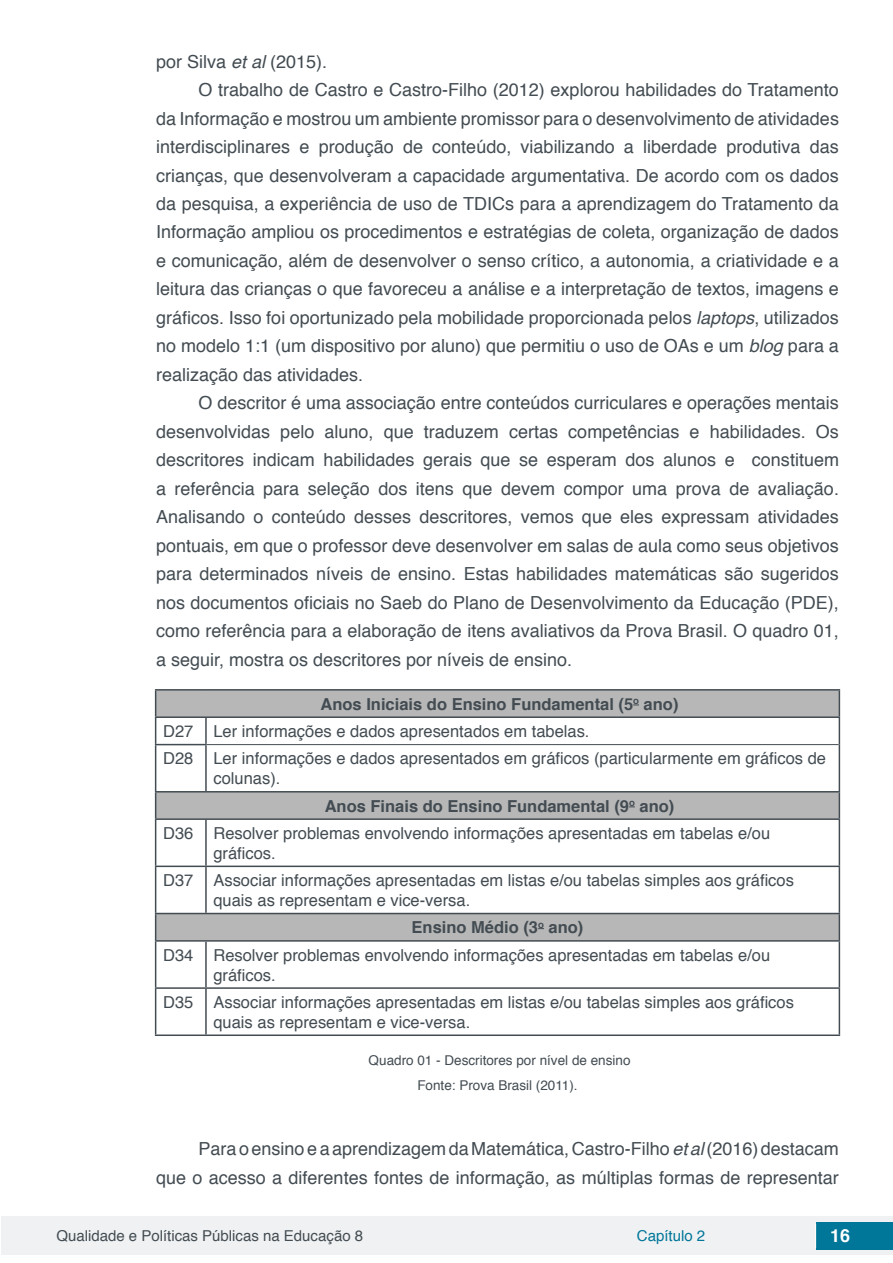
<style>
.page{position:relative;width:893px;height:1263px;background:#fff}
.page>*{position:absolute;margin:0;border:0;box-sizing:border-box;transform-origin:0 0}
.t1{font:18px/28.5px "Helvetica";color:#434c52;text-align:right}
.t2{font:700 18px "Helvetica";color:#fff}
.t3{font:16.5px/27.3px "Helvetica";color:#434c52}
.t4{font:700 16.5px "Helvetica";color:#434c52}
.t5{font:15px "Helvetica";color:#434c52}
.t6{font:15px "Helvetica";color:#007699}
.t7{font:13.5px/24.8px "Helvetica";color:#434c52;text-align:center}
.s1{font-style:italic}
.s2{font-weight:700}
</style>
<div class="page">
<div style="left:1px;top:1216px;width:891px;height:38px;background:#f0f1f2"></div>
<div style="left:816px;top:1222px;width:77px;height:27px;background:#007699"></div>
<svg style="left:815px;top:1224px;width:1px;height:24px"></svg>
<svg style="left:156px;top:691px;width:683px;height:249px"></svg>
<hr style="left:155px;top:689px;width:51px;height:2px;background:#434c52">
<hr style="left:206px;top:689px;width:634px;height:2px;background:#434c52">
<hr style="left:155px;top:716px;width:51px;height:2px;background:#434c52">
<svg style="left:155px;top:691px;width:1px;height:53px"></svg>
<hr style="left:206px;top:716px;width:634px;height:2px;background:#434c52">
<hr style="left:205px;top:718px;width:2px;height:26px;background:#434c52">
<svg style="left:839px;top:691px;width:1px;height:54px"></svg>
<hr style="left:155px;top:744px;width:52px;height:1px;background:#434c52">
<hr style="left:155px;top:745px;width:1px;height:46px;background:#434c52">
<hr style="left:205px;top:745px;width:2px;height:46px;background:#434c52">
<hr style="left:839px;top:745px;width:1px;height:46px;background:#434c52">
<hr style="left:155px;top:791px;width:51px;height:1px;background:#434c52">
<svg style="left:155px;top:792px;width:1px;height:26px"></svg>
<hr style="left:206px;top:791px;width:634px;height:1px;background:#434c52">
<svg style="left:839px;top:792px;width:1px;height:26px"></svg>
<hr style="left:155px;top:818px;width:51px;height:2px;background:#434c52">
<hr style="left:155px;top:820px;width:1px;height:45px;background:#434c52">
<hr style="left:206px;top:818px;width:634px;height:2px;background:#434c52">
<hr style="left:205px;top:820px;width:2px;height:45px;background:#434c52">
<hr style="left:839px;top:820px;width:1px;height:45px;background:#434c52">
<hr style="left:155px;top:865px;width:51px;height:2px;background:#434c52">
<hr style="left:155px;top:867px;width:1px;height:46px;background:#434c52">
<hr style="left:206px;top:865px;width:634px;height:2px;background:#434c52">
<hr style="left:205px;top:867px;width:2px;height:46px;background:#434c52">
<hr style="left:839px;top:867px;width:1px;height:46px;background:#434c52">
<hr style="left:155px;top:913px;width:51px;height:1px;background:#434c52">
<svg style="left:155px;top:914px;width:1px;height:26px"></svg>
<hr style="left:206px;top:913px;width:634px;height:1px;background:#434c52">
<svg style="left:839px;top:914px;width:1px;height:26px"></svg>
<hr style="left:155px;top:940px;width:51px;height:2px;background:#434c52">
<hr style="left:155px;top:942px;width:1px;height:45px;background:#434c52">
<hr style="left:206px;top:940px;width:634px;height:2px;background:#434c52">
<hr style="left:205px;top:942px;width:2px;height:45px;background:#434c52">
<hr style="left:839px;top:942px;width:1px;height:45px;background:#434c52">
<hr style="left:155px;top:987px;width:51px;height:2px;background:#434c52">
<hr style="left:155px;top:989px;width:1px;height:45px;background:#434c52">
<hr style="left:206px;top:987px;width:634px;height:2px;background:#434c52">
<hr style="left:205px;top:989px;width:2px;height:45px;background:#434c52">
<hr style="left:839px;top:989px;width:1px;height:45px;background:#434c52">
<hr style="left:155px;top:1034px;width:51px;height:2px;background:#434c52">
<hr style="left:206px;top:1034px;width:634px;height:2px;background:#434c52">
<hr style="left:207px;top:744px;width:632px;height:1px;background:#434c52">
<p class="t1" style="left:156px;top:47px;width:173px">por Silva <span class="s1">et al</span> (2015).</p>
<p class="t1" style="left:199px;top:76px;width:642px">O trabalho de Castro e Castro-Filho (2012) explorou habilidades do Tratamento</p>
<p class="t1" style="left:156px;top:104px;width:684px">da Informação e mostrou um ambiente promissor para o desenvolvimento de atividades</p>
<p class="t1" style="left:156px;top:133px;width:684px">interdisciplinares e produção de conteúdo, viabilizando a liberdade produtiva das</p>
<p class="t1" style="left:156px;top:161px;width:684px">crianças, que desenvolveram a capacidade argumentativa. De acordo com os dados</p>
<p class="t1" style="left:156px;top:190px;width:684px">da pesquisa, a experiência de uso de TDICs para a aprendizagem do Tratamento da</p>
<p class="t1" style="left:156px;top:218px;width:684px">Informação ampliou os procedimentos e estratégias de coleta, organização de dados</p>
<p class="t1" style="left:156px;top:247px;width:684px">e comunicação, além de desenvolver o senso crítico, a autonomia, a criatividade e a</p>
<p class="t1" style="left:156px;top:275px;width:684px">leitura das crianças o que favoreceu a análise e a interpretação de textos, imagens e</p>
<p class="t1" style="left:156px;top:304px;width:684px">gráficos. Isso foi oportunizado pela mobilidade proporcionada pelos <span class="s1">laptops</span>, utilizados</p>
<p class="t1" style="left:156px;top:332px;width:684px">no modelo 1:1 (um dispositivo por aluno) que permitiu o uso de OAs e um <span class="s1">blog</span> para a</p>
<p class="t1" style="left:156px;top:361px;width:209px">realização das atividades.</p>
<p class="t1" style="left:199px;top:389px;width:642px">O descritor é uma associação entre conteúdos curriculares e operações mentais</p>
<p class="t1" style="left:156px;top:418px;width:684px">desenvolvidas pelo aluno, que traduzem certas competências e habilidades. Os</p>
<p class="t1" style="left:156px;top:446px;width:684px">descritores indicam habilidades gerais que se esperam dos alunos e constituem</p>
<p class="t1" style="left:156px;top:475px;width:684px">a referência para seleção dos itens que devem compor uma prova de avaliação.</p>
<p class="t1" style="left:156px;top:503px;width:684px">Analisando o conteúdo desses descritores, vemos que eles expressam atividades</p>
<p class="t1" style="left:156px;top:532px;width:684px">pontuais, em que o professor deve desenvolver em salas de aula como seus objetivos</p>
<p class="t1" style="left:156px;top:560px;width:684px">para determinados níveis de ensino. Estas habilidades matemáticas são sugeridos</p>
<p class="t1" style="left:156px;top:589px;width:684px">nos documentos oficiais no Saeb do Plano de Desenvolvimento da Educação (PDE),</p>
<p class="t1" style="left:156px;top:617px;width:684px">como referência para a elaboração de itens avaliativos da Prova Brasil. O quadro 01,</p>
<p class="t1" style="left:156px;top:646px;width:418px">a seguir, mostra os descritores por níveis de ensino.</p>
<p class="t3" style="left:163px;top:691px;width:664px;text-indent:157px"><span class="s2">Anos Iniciais do Ensino Fundamental (5</span><sup>o</sup> <span class="s2">ano)<br></span>D27 Ler informações e dados apresentados em tabelas.<br>D28 Ler informações e dados apresentados em gráficos (particularmente em gráficos de</p>
<p class="t3" style="left:213px;top:765px;width:68px">colunas).</p>
<p class="t3" style="left:163px;top:793px;width:608px;text-indent:162px"><span class="s2">Anos Finais do Ensino Fundamental (9</span><sup>o</sup> <span class="s2">ano)<br></span>D36 Resolver problemas envolvendo informações apresentadas em tabelas e/ou</p>
<p class="t3" style="left:163px;top:840px;width:632px;text-indent:50px">gráficos.<br>D37 Associar informações apresentadas em listas e/ou tabelas simples aos gráficos</p>
<p class="t3" style="left:213px;top:887px;width:258px">quais as representam e vice-versa.</p>
<p class="t4" style="left:412px;top:914px;width:173px">Ensino Médio (3<sup>o</sup> ano)</p>
<p class="t3" style="left:163px;top:942px;width:608px">D34 Resolver problemas envolvendo informações apresentadas em tabelas e/ou</p>
<p class="t3" style="left:163px;top:962px;width:632px;text-indent:50px">gráficos.<br>D35 Associar informações apresentadas em listas e/ou tabelas simples aos gráficos</p>
<p class="t3" style="left:213px;top:1009px;width:258px">quais as representam e vice-versa.</p>
<p class="t7" style="left:369px;top:1048px;width:263px">Quadro 01 - Descritores por nível de ensino<br>Fonte: Prova Brasil (2011).</p>
<p class="t1" style="left:156px;top:1135px;width:684px">Para o ensino e a aprendizagem da Matemática, Castro-Filho <span class="s1">et al</span> (2016) destacam<br>que o acesso a diferentes fontes de informação, as múltiplas formas de representar</p>
<p class="t5" style="left:56px;top:1224px;width:308px">Qualidade e Políticas Públicas na Educação 8</p>
<p class="t6" style="left:637px;top:1224px;width:70px">Capítulo 2</p>
<p class="t2" style="left:830px;top:1221px;width:22px">16</p>
</div>
